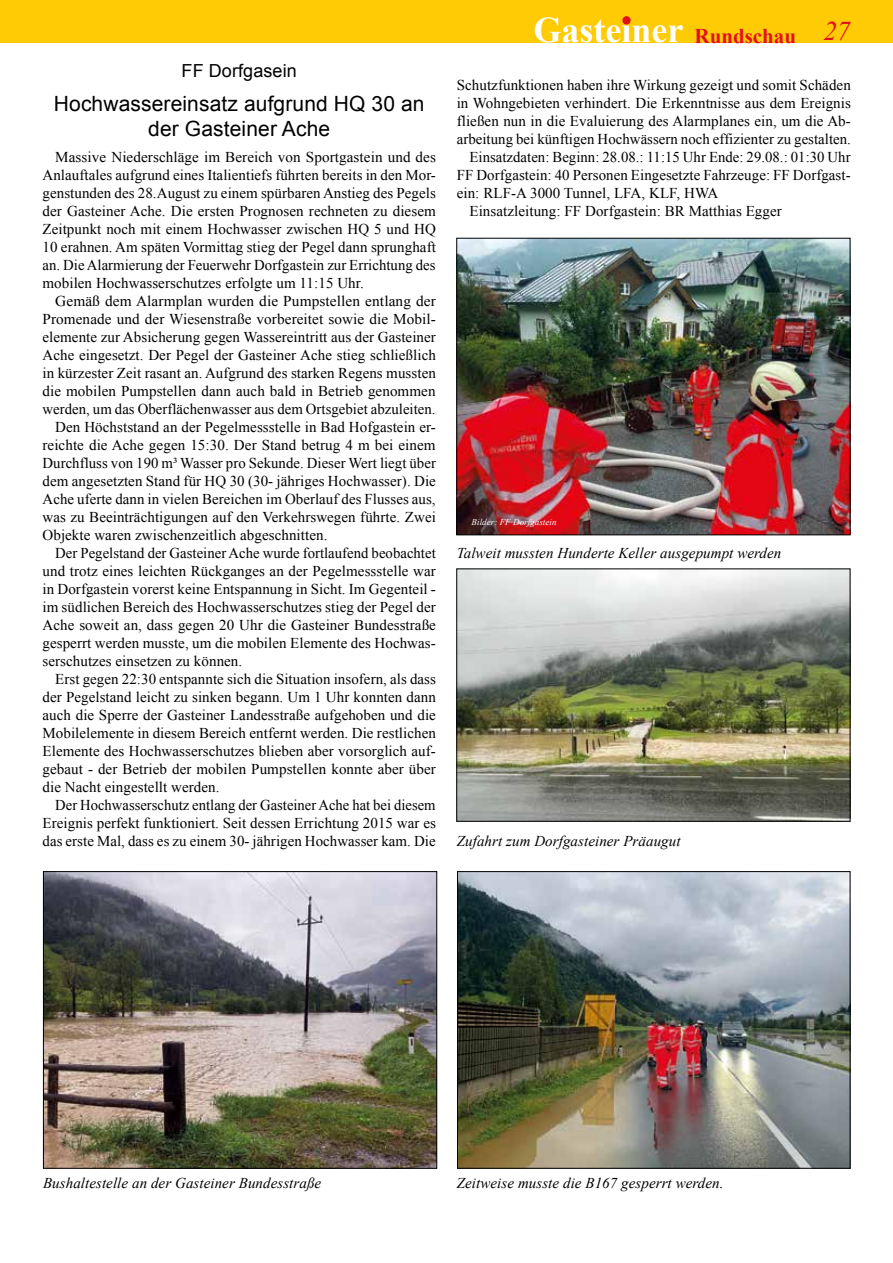
<style>
.page{position:relative;width:893px;height:1263px;background:#fff}
.page>*{position:absolute;margin:0;border:0;box-sizing:border-box;transform-origin:0 0}
.t1{font:700 36px "Times New Roman";color:#fff}
.t2{font:21px/25.2px "Arial";letter-spacing:.005em;color:#000;text-align:center}
.t3{font:18px "Arial";letter-spacing:.005em;color:#000}
.t4{font:15px/18px "Times New Roman";letter-spacing:.005em;color:#000;text-align:justify}
.t5{font:italic 15px "Times New Roman";letter-spacing:.005em;color:#000}
.t6{font:italic 9px "Times New Roman";letter-spacing:.005em;color:#fff}
.s1{font-size:21px;color:#e31019}
.s2{font-weight:400;font-style:italic;font-size:27px;color:#e31019}
</style>
<div class="page">
<div style="left:0;top:0;width:893px;height:43px;background:#fecb04"></div>
<div style="left:622px;top:16px;width:9px;height:9px;background:#e31019;border-radius:50%"></div>
<img style="left:45px;top:873px;width:390px;height:294px">
<div style="left:43px;top:871px;width:394px;height:298px;border:1px solid #000"></div>
<img style="left:458px;top:240px;width:390px;height:293px">
<div style="left:456px;top:238px;width:394px;height:297px;border:1px solid #000"></div>
<img style="left:458px;top:570px;width:390px;height:250px">
<div style="left:456px;top:568px;width:394px;height:254px;border:1px solid #000"></div>
<img style="left:459px;top:873px;width:389px;height:294px">
<div style="left:457px;top:871px;width:393px;height:298px;border:1px solid #000"></div>
<p class="t3" style="left:182px;top:59px;width:117px">FF Dorfgasein</p>
<h2 class="t2" style="left:54px;top:91px;width:372px">Hochwassereinsatz aufgrund HQ 30 an der Gasteiner Ache</h2>
<p class="t4" style="left:43px;top:148px;width:395px;text-indent:13px">Massive Niederschläge im Bereich von Sportgastein und des Anlauftales aufgrund eines Italientiefs führten bereits in den Mor&shy;genstunden des 28.August zu einem spürbaren Anstieg des Pegels der Gasteiner Ache. Die ersten Prognosen rechneten zu diesem Zeitpunkt noch mit einem Hochwasser zwischen HQ 5 und HQ 10 erahnen. Am späten Vormittag stieg der Pegel dann sprunghaft an. Die Alarmierung der Feuerwehr Dorfgastein zur Errichtung des mobilen Hochwasserschutzes erfolgte um 11:15 Uhr.</p>
<p class="t4" style="left:55px;top:292px;width:382px">Gemäß dem Alarmplan wurden die Pumpstellen entlang der</p>
<p class="t4" style="left:43px;top:310px;width:395px">Promenade und der Wiesenstraße vorbereitet sowie die Mobil-</p>
<p class="t4" style="left:43px;top:328px;width:395px">elemente zur Absicherung gegen Wassereintritt aus der Gasteiner</p>
<p class="t4" style="left:43px;top:346px;width:395px">Ache eingesetzt. Der Pegel der Gasteiner Ache stieg schließlich</p>
<p class="t4" style="left:43px;top:364px;width:395px">in kürzester Zeit rasant an. Aufgrund des starken Regens mussten</p>
<p class="t4" style="left:43px;top:382px;width:395px">die mobilen Pumpstellen dann auch bald in Betrieb genommen</p>
<p class="t4" style="left:43px;top:400px;width:395px">werden, um das Oberflächenwasser aus dem Ortsgebiet abzuleiten.</p>
<p class="t4" style="left:55px;top:418px;width:382px">Den Höchststand an der Pegelmessstelle in Bad Hofgastein er-</p>
<p class="t4" style="left:43px;top:436px;width:395px">reichte die Ache gegen 15:30. Der Stand betrug 4 m bei einem</p>
<p class="t4" style="left:43px;top:454px;width:395px">Durchfluss von 190 m³ Wasser pro Sekunde. Dieser Wert liegt über</p>
<p class="t4" style="left:43px;top:472px;width:395px">dem angesetzten Stand für HQ 30 (30- jähriges Hochwasser). Die</p>
<p class="t4" style="left:43px;top:490px;width:395px">Ache uferte dann in vielen Bereichen im Oberlauf des Flusses aus,</p>
<p class="t4" style="left:43px;top:508px;width:395px">was zu Beeinträchtigungen auf den Verkehrswegen führte. Zwei</p>
<p class="t4" style="left:43px;top:526px;width:286px">Objekte waren zwischenzeitlich abgeschnitten.</p>
<p class="t4" style="left:55px;top:544px;width:382px">Der Pegelstand der Gasteiner Ache wurde fortlaufend beobachtet</p>
<p class="t4" style="left:43px;top:562px;width:395px">und trotz eines leichten Rückganges an der Pegelmessstelle war</p>
<p class="t4" style="left:43px;top:580px;width:395px">in Dorfgastein vorerst keine Entspannung in Sicht. Im Gegenteil -</p>
<p class="t4" style="left:43px;top:598px;width:395px">im südlichen Bereich des Hochwasserschutzes stieg der Pegel der</p>
<p class="t4" style="left:43px;top:616px;width:395px">Ache soweit an, dass gegen 20 Uhr die Gasteiner Bundesstraße</p>
<p class="t4" style="left:43px;top:634px;width:395px">gesperrt werden musste, um die mobilen Elemente des Hochwas-</p>
<p class="t4" style="left:43px;top:652px;width:201px">serschutzes einsetzen zu können.</p>
<p class="t4" style="left:55px;top:670px;width:382px">Erst gegen 22:30 entspannte sich die Situation insofern, als dass</p>
<p class="t4" style="left:43px;top:688px;width:395px">der Pegelstand leicht zu sinken begann. Um 1 Uhr konnten dann</p>
<p class="t4" style="left:43px;top:706px;width:395px">auch die Sperre der Gasteiner Landesstraße aufgehoben und die</p>
<p class="t4" style="left:43px;top:724px;width:395px">Mobilelemente in diesem Bereich entfernt werden. Die restlichen</p>
<p class="t4" style="left:43px;top:742px;width:395px">Elemente des Hochwasserschutzes blieben aber vorsorglich auf-</p>
<p class="t4" style="left:43px;top:760px;width:395px">gebaut - der Betrieb der mobilen Pumpstellen konnte aber über</p>
<p class="t4" style="left:43px;top:778px;width:179px">die Nacht eingestellt werden.</p>
<p class="t4" style="left:55px;top:796px;width:382px">Der Hochwasserschutz entlang der Gasteiner Ache hat bei diesem</p>
<p class="t4" style="left:43px;top:814px;width:395px">Ereignis perfekt funktioniert. Seit dessen Errichtung 2015 war es</p>
<p class="t4" style="left:43px;top:832px;width:395px">das erste Mal, dass es zu einem 30- jährigen Hochwasser kam. Die</p>
<h1 class="t1" style="left:533px;top:6px;width:318px">Gasteiner <span class="s1">Rundschau</span> <span class="s2">27</span></h1>
<p class="t4" style="left:457px;top:76px;width:396px">Schutzfunktionen haben ihre Wirkung gezeigt und somit Schäden</p>
<p class="t4" style="left:457px;top:94px;width:396px">in Wohngebieten verhindert. Die Erkenntnisse aus dem Ereignis</p>
<p class="t4" style="left:457px;top:112px;width:396px">fließen nun in die Evaluierung des Alarmplanes ein, um die Ab-</p>
<p class="t4" style="left:457px;top:130px;width:396px">arbeitung bei künftigen Hochwässern noch effizienter zu gestalten.</p>
<p class="t4" style="left:469px;top:148px;width:383px">Einsatzdaten: Beginn: 28.08.: 11:15 Uhr Ende: 29.08.: 01:30 Uhr</p>
<p class="t4" style="left:457px;top:166px;width:396px">FF Dorfgastein: 40 Personen Eingesetzte Fahrzeuge: FF Dorfgast-</p>
<p class="t4" style="left:457px;top:184px;width:263px">ein: RLF-A 3000 Tunnel, LFA, KLF, HWA</p>
<p class="t4" style="left:469px;top:202px;width:314px">Einsatzleitung: FF Dorfgastein: BR Matthias Egger</p>
<p class="t6" style="left:472px;top:516px;width:86px">Bilder: FF Dorfgastein</p>
<p class="t5" style="left:457px;top:543px;width:326px">Talweit mussten Hunderte Keller ausgepumpt werden</p>
<p class="t5" style="left:457px;top:831px;width:225px">Zufahrt zum Dorfgasteiner Präaugut</p>
<p class="t5" style="left:43px;top:1173px;width:280px">Bushaltestelle an der Gasteiner Bundesstraße</p>
<p class="t5" style="left:457px;top:1173px;width:268px">Zeitweise musste die B167 gesperrt werden.</p>
</div>
